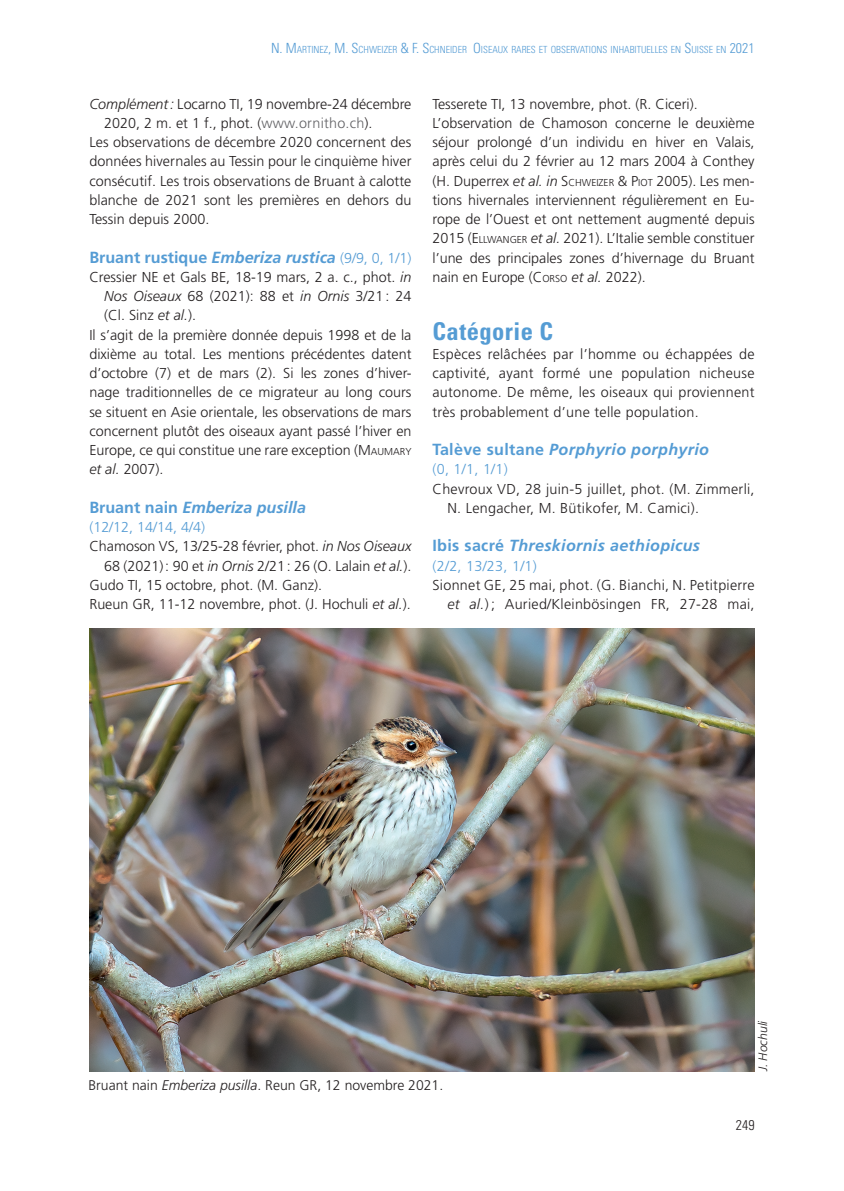
<style>
.page{position:relative;width:844px;height:1191px;background:#fff}
.page>*{position:absolute;margin:0;border:0;box-sizing:border-box;transform-origin:0 0}
.t1{font:700 condensed 24.5px "Univers LT Std";letter-spacing:.02em;color:#559cd4}
.t2{font:italic 700 16.1px "Frutiger LT Std";color:#559cd4}
.t3{font:italic 700 16.1px "Frutiger LT Std";letter-spacing:.02em;color:#559cd4}
.t4{font:300 14.35px/19.2px "Frutiger LT Std";color:#231f20}
.t5{font:300 14.35px/19.2px "Frutiger LT Std";letter-spacing:.02em;color:#231f20}
.t6{font:300 14.35px "Frutiger LT Std";color:#559cd4}
.t7{font:300 14px "Frutiger LT Std";color:#231f20}
.t8{font:300 condensed 14px "Univers LT Std";color:#231f20}
.t9{font:italic 300 12.25px "Frutiger LT Std";color:#231f20}
.t10{font:300 condensed 9.8px "Univers LT Std";color:#559cd4}
.s1{font-size:14px}
.s2{font-style:italic}
.s3{color:#636366}
.s4{font-style:normal}
.s5{font-weight:300;font-style:normal;font-size:14.35px}
.s6{font-style:inherit}
.s7{font-size:9.97px}
</style>
<div class="page">
<img style="left:89px;top:628px;width:665px;height:443px">
<p class="t10" style="left:271px;top:44px;width:326px"><span class="s1">N. M</span>ARTINEZ<span class="s1">, M. S</span>CHWEIZER <span class="s1">&amp; F. S</span>CHNEIDER <span class="s1">O</span>ISEAUX RARES ET OBSERVATIONS</p>
<p class="t10" style="left:610px;top:44px;width:145px">INHABITUELLES EN <span class="s1">S</span>UISSE EN <span class="s1">2021</span></p>
<p class="t4" style="left:89px;top:94px;width:323px"><span class="s2">Complément:</span> Locarno TI, 19 novembre-24 décembre</p>
<p class="t4" style="left:104px;top:113px;width:270px">2020, 2 m. et 1 f., phot. (<span class="s3">www.ornitho.ch</span>).</p>
<p class="t4" style="left:89px;top:133px;width:323px">Les observations de décembre 2020 concernent des</p>
<p class="t4" style="left:89px;top:152px;width:323px">données hivernales au Tessin pour le cinquième hiver</p>
<p class="t4" style="left:89px;top:171px;width:323px">consécutif. Les trois observations de Bruant à calotte</p>
<p class="t4" style="left:89px;top:190px;width:323px">blanche de 2021 sont les premières en dehors du</p>
<p class="t4" style="left:89px;top:210px;width:122px">Tessin depuis 2000.</p>
<p class="t2" style="left:89px;top:247px;width:323px"><span class="s4">Bruant rustique</span> Emberiza rustica <span class="s5">(9/9, 0, 1/1)</span></p>
<p class="t4" style="left:89px;top:267px;width:323px">Cressier NE et Gals BE, 18-19 mars, 2 a. c., phot. <span class="s2">in</span></p>
<p class="t4" style="left:104px;top:287px;width:308px"><span class="s2">Nos Oiseaux</span> 68 (2021): 88 et <span class="s2">in Ornis</span> 3/21: 24</p>
<p class="t4" style="left:104px;top:306px;width:93px">(Cl. Sinz <span class="s2">et al.</span>).</p>
<p class="t4" style="left:89px;top:325px;width:323px">Il s’agit de la première donnée depuis 1998 et de la</p>
<p class="t4" style="left:89px;top:344px;width:323px">dixième au total. Les mentions précédentes datent</p>
<p class="t4" style="left:89px;top:364px;width:323px">d’octobre (7) et de mars (2). Si les zones d’hiver-</p>
<p class="t4" style="left:89px;top:383px;width:323px">nage traditionnelles de ce migrateur au long cours</p>
<p class="t4" style="left:89px;top:402px;width:323px">se situent en Asie orientale, les observations de mars</p>
<p class="t4" style="left:89px;top:421px;width:323px">concernent plutôt des oiseaux ayant passé l’hiver en</p>
<p class="t4" style="left:89px;top:441px;width:323px">Europe, ce qui constitue une rare exception (<span class="s6">M</span> <span class="s7">AUMARY</span></p>
<p class="t4" style="left:89px;top:460px;width:76px"><span class="s2">et al.</span> 2007).</p>
<p class="t2" style="left:89px;top:498px;width:218px"><span class="s4">Bruant nain</span> Emberiza pusilla</p>
<p class="t6" style="left:89px;top:519px;width:117px">(12/12, 14/14, 4/4)</p>
<p class="t4" style="left:89px;top:537px;width:323px">Chamoson VS, 13/25-28 février, phot. <span class="s2">in Nos Oiseaux</span></p>
<p class="t4" style="left:104px;top:556px;width:309px">68 (2021): 90 et <span class="s2">in Ornis</span> 2/21: 26 (O. Lalain <span class="s2">et al.</span>).</p>
<p class="t4" style="left:89px;top:575px;width:234px">Gudo TI, 15 octobre, phot. (M. Ganz).</p>
<p class="t4" style="left:89px;top:595px;width:323px">Rueun GR, 11-12 novembre, phot. (J. Hochuli <span class="s2">et al.</span>).</p>
<p class="t4" style="left:432px;top:94px;width:323px">Tesserete TI, 13 novembre, phot. (R. Ciceri).<br>L’observation de Chamoson concerne le deuxième séjour prolongé d’un individu en hiver en Valais, après celui du 2 février au 12 mars 2004 à Conthey (H. Duperrex <span class="s2">et al. in</span> <span class="s6">S</span><span class="s7">CHWEIZER</span> <span class="s6">&amp; P</span><span class="s7">IOT</span> 2005). Les men&shy;tions hivernales interviennent régulièrement en Eu&shy;rope de l’Ouest et ont nettement augmenté depuis 2015 (<span class="s6">E</span> <span class="s7">LLWANGER</span> <span class="s2">et al.</span> 2021). L’Italie semble constituer l’une des principales zones d’hivernage du Bruant nain en Europe (<span class="s6">C</span> <span class="s7">ORSO</span> <span class="s2">et al.</span> 2022).</p>
<h1 class="t1" style="left:432px;top:316px;width:122px">Catégorie C</h1>
<p class="t4" style="left:432px;top:344px;width:323px;text-align:justify">Espèces relâchées par l’homme ou échappées de captivité, ayant formé une population nicheuse autonome. De même, les oiseaux qui proviennent très probablement d’une telle population.</p>
<p class="t3" style="left:432px;top:440px;width:278px"><span class="s4">Talève sultane</span> Porphyrio porphyrio</p>
<p class="t6" style="left:432px;top:461px;width:77px">(0, 1/1, 1/1)</p>
<p class="t5" style="left:447px;top:479px;width:309px;text-indent:-15px">Chevroux VD, 28 juin-5 juillet, phot. (M. Zimmerli,<br>N. Lengacher, M. Bütikofer, M. Camici).</p>
<p class="t3" style="left:432px;top:536px;width:269px"><span class="s4">Ibis sacré</span> Threskiornis aethiopicus</p>
<p class="t6" style="left:432px;top:557px;width:106px">(2/2, 13/23, 1/1)</p>
<p class="t5" style="left:432px;top:575px;width:323px;text-align:right">Sionnet GE, 25 mai, phot. (G. Bianchi, N. Petitpierre <span class="s2">et al.</span>) ; Auried/Kleinbösingen FR, 27-28 mai,</p>
<p class="t9" style="left:755px;top:1071px;width:52px;rotate:-90deg">J. Hochuli</p>
<p class="t7" style="left:88px;top:1076px;width:356px">Bruant nain <span class="s2">Emberiza pusilla</span>. Reun GR, 12 novembre 2021.</p>
<p class="t8" style="left:735px;top:1116px;width:20px">249</p>
</div>
